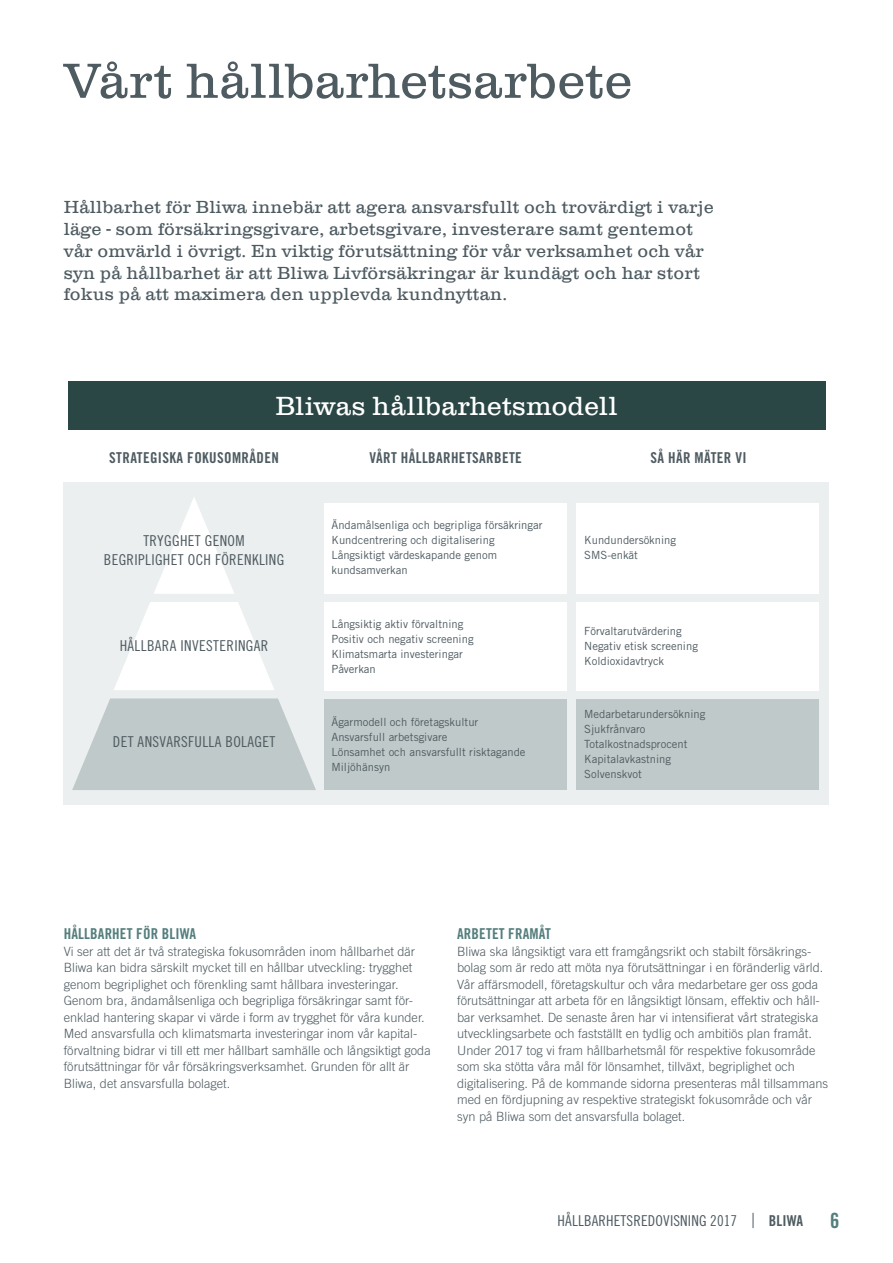
<style>
.page{position:relative;width:893px;height:1263px;background:#fff}
.page>*{position:absolute;margin:0;border:0;box-sizing:border-box;transform-origin:0 0}
.t1{font:300 51px "Clarendon Com";letter-spacing:.005em;color:#4e5b61}
.t2{font:300 27px "Clarendon Com";letter-spacing:.005em;color:#fff}
.t3{font:21px "Trade Gothic LT Std Bd Cn 20";color:#547e7d}
.t4{font:300 18px/21.8px "Clarendon Com";letter-spacing:.01em;color:#4e5b61}
.t5{font:15px/18.8px "Trade Gothic LT Std Cn 18";letter-spacing:.025em;color:#4e5b61;text-align:center}
.t6{font:15px "Trade Gothic LT Std Bd Cn 20";letter-spacing:.025em;color:#4e5b61}
.t7{font:15px "Trade Gothic LT Std Bd Cn 20";letter-spacing:.01em;color:#547e7d}
.t8{font:300 12.75px/16.5px "Trade Gothic LT Std";color:#4e5b61}
.t9{font:11.25px/15px "Trade Gothic LT Std";color:#4e5b61}
</style>
<div class="page">
<div style="left:64px;top:483px;width:765px;height:322px;background:#ecefef"></div>
<div style="left:324px;top:699px;width:243px;height:90px;background:#c0c9c9"></div>
<div style="left:576px;top:699px;width:243px;height:90px;background:#c0c9c9"></div>
<div style="left:324px;top:503px;width:243px;height:91px;background:#fff"></div>
<div style="left:576px;top:503px;width:243px;height:91px;background:#fff"></div>
<div style="left:324px;top:602px;width:243px;height:88px;background:#fff"></div>
<div style="left:576px;top:602px;width:243px;height:88px;background:#fff"></div>
<svg style="left:114px;top:498px;width:160px;height:192px"></svg>
<div style="left:68px;top:381px;width:757px;height:49px;background:#2b4745"></div>
<svg style="left:72px;top:698px;width:244px;height:92px"></svg>
<svg style="left:753px;top:1213px;width:1px;height:15px"></svg>
<h1 class="t1" style="left:64px;top:51px;width:570px">Vårt hållbarhetsarbete</h1>
<p class="t4" style="left:64px;top:196px;width:651px">Hållbarhet för Bliwa innebär att agera ansvarsfullt och trovärdigt i varje läge - som försäkringsgivare, arbetsgivare, investerare samt gentemot vår omvärld i övrigt. En viktig förutsättning för vår verksamhet och vår syn på hållbarhet är att Bliwa Livförsäkringar är kundägt och har stort fokus på att maximera den upplevda kundnyttan.</p>
<h2 class="t2" style="left:275px;top:390px;width:344px">Bliwas hållbarhetsmodell</h2>
<p class="t6" style="left:109px;top:448px;width:171px">STRATEGISKA FOKUSOMRÅDEN</p>
<p class="t6" style="left:370px;top:448px;width:154px">VÅRT HÅLLBARHETSARBETE</p>
<p class="t6" style="left:650px;top:448px;width:98px">SÅ HÄR MÄTER VI</p>
<p class="t5" style="left:104px;top:531px;width:182px">TRYGGHET GENOM<br>BEGRIPLIGHET OCH FÖRENKLING</p>
<p class="t5" style="left:120px;top:636px;width:150px">HÅLLBARA INVESTERINGAR</p>
<p class="t5" style="left:113px;top:733px;width:164px">DET ANSVARSFULLA BOLAGET</p>
<p class="t9" style="left:331px;top:518px;width:212px">Ändamålsenliga och begripliga försäkringar Kundcentrering och digitalisering Långsiktigt värdeskapande genom kundsamverkan</p>
<p class="t9" style="left:331px;top:616px;width:144px">Långsiktig aktiv förvaltning<br>Positiv och negativ screening<br>Klimatsmarta investeringar<br>Påverkan</p>
<p class="t9" style="left:331px;top:714px;width:196px">Ägarmodell och företagskultur<br>Ansvarsfull arbetsgivare<br>Lönsamhet och ansvarsfullt risktagande<br>Miljöhänsyn</p>
<p class="t9" style="left:584px;top:533px;width:93px">Kundundersökning<br>SMS-enkät</p>
<p class="t9" style="left:584px;top:623px;width:115px">Förvaltarutvärdering<br>Negativ etisk screening<br>Koldioxidavtryck</p>
<p class="t9" style="left:584px;top:706px;width:123px">Medarbetarundersökning<br>Sjukfrånvaro<br>Totalkostnadsprocent<br>Kapitalavkastning<br>Solvenskvot</p>
<p class="t7" style="left:64px;top:925px;width:134px">HÅLLBARHET FÖR BLIWA</p>
<p class="t8" style="left:64px;top:943px;width:368px">Vi ser att det är två strategiska fokusområden inom hållbarhet där Bliwa kan bidra särskilt mycket till en hållbar utveckling: trygghet genom begriplighet och förenkling samt hållbara investeringar.<br>Genom bra, ändamålsenliga och begripliga försäkringar samt för&shy;enklad hantering skapar vi värde i form av trygghet för våra kunder.<br>Med ansvarsfulla och klimatsmarta investeringar inom vår kapital&shy;förvaltning bidrar vi till ett mer hållbart samhälle och långsiktigt goda förutsättningar för vår försäkringsverksamhet. Grunden för allt är Bliwa, det ansvarsfulla bolaget.</p>
<p class="t7" style="left:457px;top:925px;width:95px">ARBETET FRAMÅT</p>
<p class="t8" style="left:457px;top:943px;width:373px">Bliwa ska långsiktigt vara ett framgångsrikt och stabilt försäkrings&shy;bolag som är redo att möta nya förutsättningar i en föränderlig värld.<br>Vår affärsmodell, företagskultur och våra medarbetare ger oss goda förutsättningar att arbeta för en långsiktigt lönsam, effektiv och håll&shy;bar verksamhet. De senaste åren har vi intensifierat vårt strategiska utvecklingsarbete och fastställt en tydlig och ambitiös plan framåt.<br>Under 2017 tog vi fram hållbarhetsmål för respektive fokusområde som ska stötta våra mål för lönsamhet, tillväxt, begriplighet och digitalisering. På de kommande sidorna presenteras mål tillsammans med en fördjupning av respektive strategiskt fokusområde och vår syn på Bliwa som det ansvarsfulla bolaget.</p>
<p class="t5" style="left:558px;top:1211px;width:181px">HÅLLBARHETSREDOVISNING 2017</p>
<p class="t6" style="left:769px;top:1211px;width:36px">BLIWA</p>
<h3 class="t3" style="left:830px;top:1208px;width:11px">6</h3>
</div>
